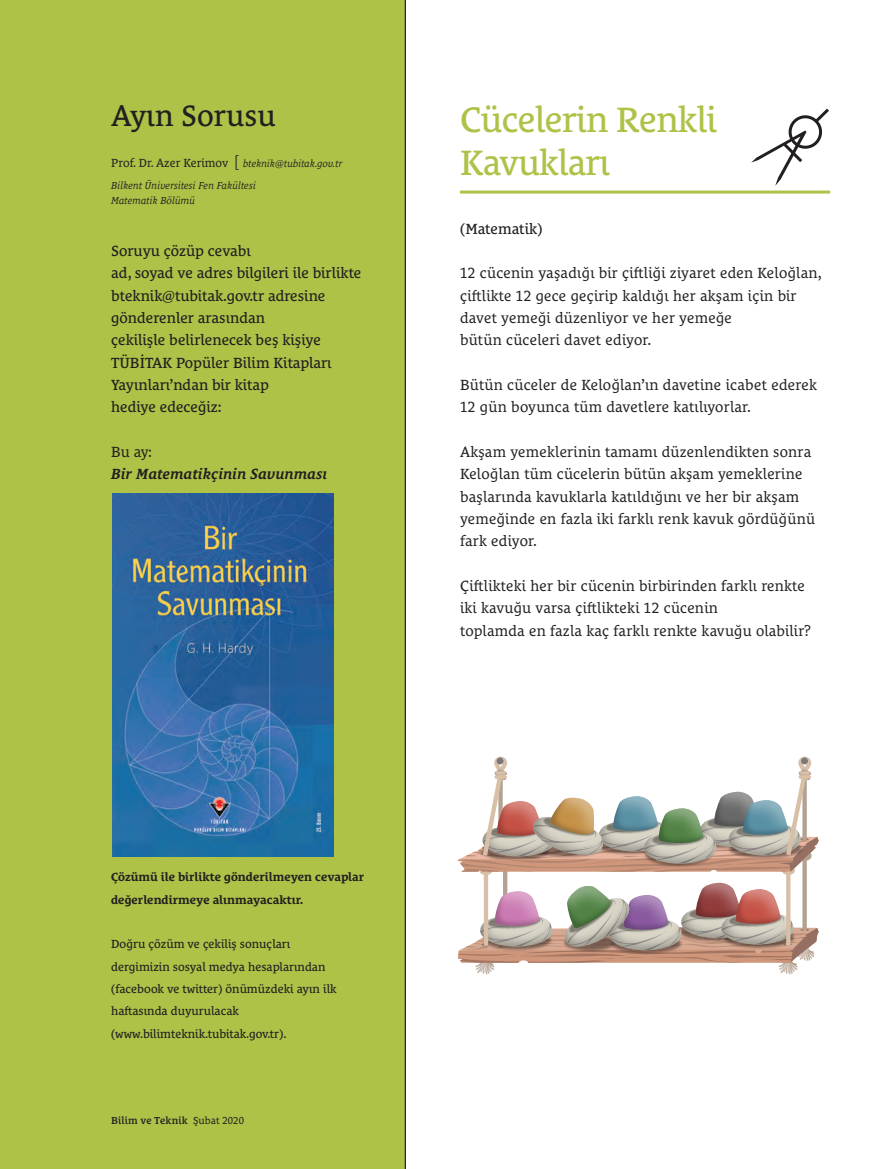
<style>
.page{position:relative;width:894px;height:1169px;background:#fff}
.page>*{position:absolute;margin:0;border:0;box-sizing:border-box;transform-origin:0 0}
.t1{font:36px/43.2px "Le Monde Courrier Pro";letter-spacing:-.02em;color:#aec248}
.t2{font:30px "Le Monde Courrier Pro";color:#231f20}
.t3{font:15px/22.4px "Le Monde Courrier Pro";letter-spacing:.015em;color:#231f20}
.t4{font:15px/22.4px "Le Monde Courrier Pro";color:#231f20}
.t5{font:italic 700 15px "Le Monde Courrier Pro";color:#231f20}
.t6{font:12px/22.4px "Le Monde Courrier Pro";color:#231f20}
.t7{font:700 12px/22.4px "Le Monde Courrier Pro";color:#231f20}
.t8{font:italic 10.35px/22.4px "Le Monde Courrier Pro";color:#231f20}
.t9{font:600 10.35px "Le Monde Courrier Pro";letter-spacing:.01em;color:#231f20}
.s1{font-style:normal;font-size:12px}
.s2{font-family:"Le Monde Sans Pro";font-weight:300;font-style:normal;font-size:16.2px}
.s3{font-weight:400}
</style>
<div class="page">
<div style="left:0;top:0;width:405px;height:1168px;background:#aec248"></div>
<hr style="left:405px;top:0;width:1px;height:1168px;background:#231f20">
<hr style="left:460px;top:190px;width:370px;height:3px;background:#aec248">
<div style="left:788px;top:115px;width:34px;height:34px;border:3px solid #231f20;border-radius:50%"></div>
<svg style="left:812px;top:108px;width:17px;height:17px"></svg>
<svg style="left:751px;top:130px;width:55px;height:56px"></svg>
<img style="left:112px;top:493px;width:222px;height:363px">
<img style="left:482px;top:871px;width:64px;height:11px">
<img style="left:762px;top:871px;width:45px;height:11px">
<div style="left:798px;top:756px;width:13px;height:17px;border:4px solid #d8bfa8;border-radius:4px"></div>
<svg style="left:479px;top:865px;width:13px;height:9px"></svg>
<hr style="left:503px;top:866px;width:4px;height:62px;background:#b3a291">
<img style="left:593px;top:871px;width:169px;height:1px">
<svg style="left:786px;top:871px;width:4px;height:11px"></svg>
<hr style="left:484px;top:871px;width:4px;height:74px;background:#d8bfa8">
<div style="left:494px;top:756px;width:13px;height:17px;border:4px solid #d8bfa8;border-radius:4px"></div>
<svg style="left:457px;top:768px;width:361px;height:103px"></svg>
<div style="left:494px;top:774px;width:13px;height:5px;background:#d8bfa8;border-radius:50%"></div>
<svg style="left:495px;top:770px;width:11px;height:4px"></svg>
<div style="left:801px;top:757px;width:7px;height:7px;background:#77797b;border-radius:50%"></div>
<div style="left:496px;top:757px;width:7px;height:7px;background:#77797b;border-radius:50%"></div>
<svg style="left:458px;top:882px;width:360px;height:93px"></svg>
<img style="left:566px;top:885px;width:45px;height:43px">
<h2 class="t2" style="left:111px;top:92px;width:166px">Ayın Sorusu</h2>
<p class="t8" style="left:111px;top:150px;width:233px"><span class="s1">Prof. Dr. Azer Kerimov</span> <span class="s2">[</span> bteknik@tubitak.gov.tr<br>Bilkent Üniversitesi Fen Fakültesi</p>
<p class="t8" style="left:111px;top:188px;width:85px">Matematik Bölümü</p>
<p class="t4" style="left:111px;top:238px;width:252px">Soruyu çözüp cevabı<br>ad, soyad ve adres bilgileri ile birlikte bteknik@tubitak.gov.tr adresine gönderenler arasından<br>çekilişle belirlenecek beş kişiye<br>TÜBİTAK Popüler Bilim Kitapları<br>Yayınları’ndan bir kitap<br>hediye edeceğiz:</p>
<p class="t3" style="left:111px;top:438px;width:42px">Bu ay:</p>
<p class="t5" style="left:111px;top:462px;width:218px">Bir Matematikçinin Savunması</p>
<p class="t7" style="left:111px;top:864px;width:254px">Çözümü ile birlikte gönderilmeyen cevaplar değerlendirmeye alınmayacaktır.</p>
<p class="t6" style="left:111px;top:931px;width:227px">Doğru çözüm ve çekiliş sonuçları dergimizin sosyal medya hesaplarından (facebook ve twitter) önümüzdeki ayın ilk haftasında duyurulacak (www.bilimteknik.tubitak.gov.tr).</p>
<p class="t9" style="left:111px;top:1111px;width:134px">Bilim ve Teknik <span class="s3">Şubat 2020</span></p>
<h1 class="t1" style="left:460px;top:93px;width:258px">Cücelerin Renkli<br>Kavukları</h1>
<p class="t4" style="left:460px;top:216px;width:84px">(Matematik)</p>
<p class="t3" style="left:460px;top:260px;width:363px">12 cücenin yaşadığı bir çiftliği ziyaret eden Keloğlan, çiftlikte 12 gece geçirip kaldığı her akşam için bir davet yemeği düzenliyor ve her yemeğe<br>bütün cüceleri davet ediyor.</p>
<p class="t3" style="left:460px;top:371px;width:358px">Bütün cüceler de Keloğlan’ın davetine icabet ederek<br>12 gün boyunca tüm davetlere katılıyorlar.</p>
<p class="t3" style="left:460px;top:438px;width:356px">Akşam yemeklerinin tamamı düzenlendikten sonra Keloğlan tüm cücelerin bütün akşam yemeklerine başlarında kavuklarla katıldığını ve her bir akşam yemeğinde en fazla iki farklı renk kavuk gördüğünü fark ediyor.</p>
<p class="t3" style="left:460px;top:572px;width:352px">Çiftlikteki her bir cücenin birbirinden farklı renkte iki kavuğu varsa çiftlikteki 12 cücenin<br>toplamda en fazla kaç farklı renkte kavuğu olabilir?</p>
</div>
